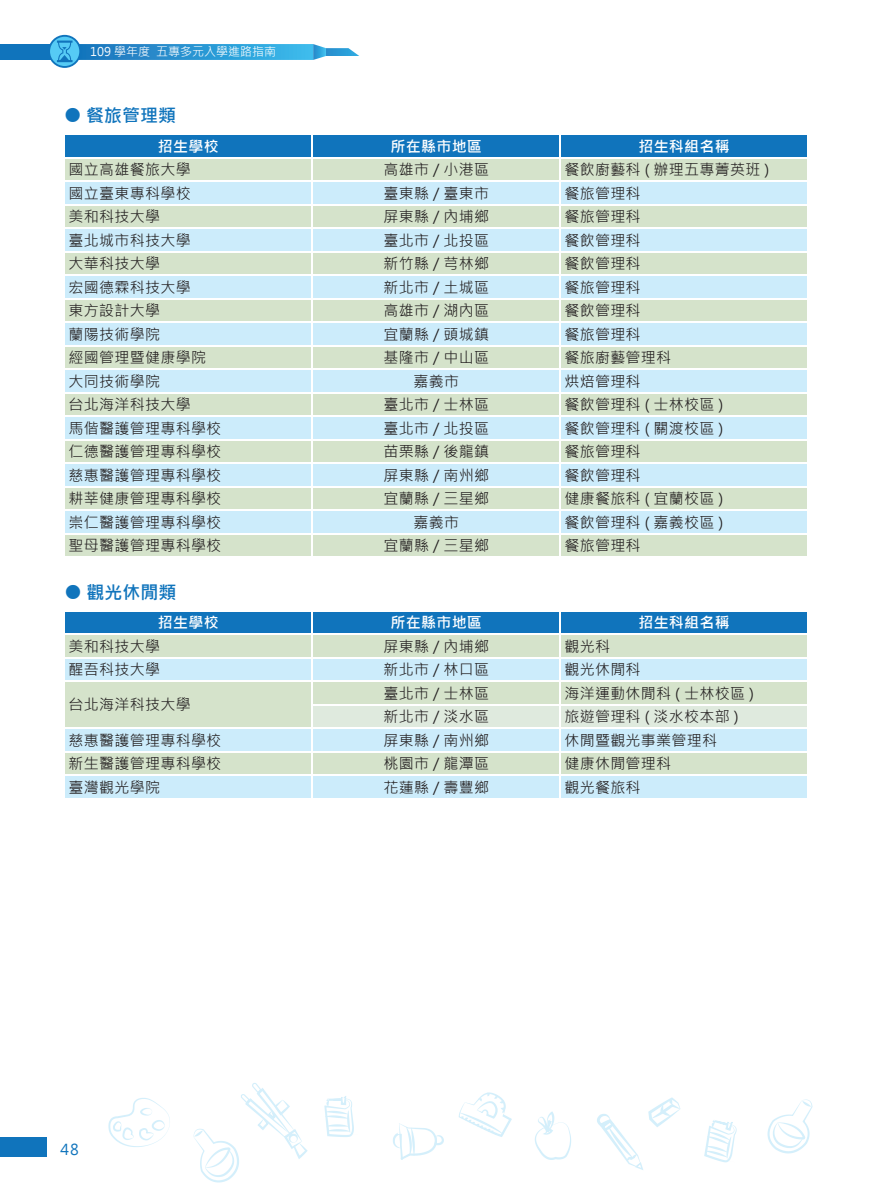
<style>
.page{position:relative;width:893px;height:1191px;background:#fff}
.page>*{position:absolute;margin:0;border:0;box-sizing:border-box;transform-origin:0 0}
.t1{font:700 18px "Microsoft Jheng Hei";color:#1074bc}
.t2{font:15px "Microsoft Jheng Hei";letter-spacing:.02em;color:#231f20}
.t3{font:700 15px "Microsoft Jheng Hei";letter-spacing:.02em;color:#fff}
.t4{font:15px "Microsoft Jheng Hei";color:#1074bc}
.t5{font:12px "Microsoft Jheng Hei";color:#fff}
</style>
<div class="page">
<div style="left:0;top:44px;width:52px;height:16px;background:#1074bc"></div>
<svg style="left:48px;top:35px;width:33px;height:33px"></svg>
<svg style="left:50px;top:37px;width:29px;height:29px"></svg>
<svg style="left:55px;top:41px;width:304px;height:21px"></svg>
<div style="left:0;top:1137px;width:47px;height:20px;background:#1074bc"></div>
<svg style="left:108px;top:1098px;width:62px;height:49px"></svg>
<svg style="left:194px;top:1083px;width:114px;height:99px"></svg>
<svg style="left:324px;top:1096px;width:30px;height:41px"></svg>
<svg style="left:393px;top:1123px;width:51px;height:37px"></svg>
<svg style="left:535px;top:1111px;width:36px;height:49px"></svg>
<svg style="left:459px;top:1092px;width:53px;height:45px"></svg>
<svg style="left:597px;top:1097px;width:83px;height:73px"></svg>
<svg style="left:767px;top:1099px;width:45px;height:54px"></svg>
<svg style="left:704px;top:1120px;width:33px;height:42px"></svg>
<svg style="left:65px;top:135px;width:742px;height:421px;background:#cae3e2"></svg>
<hr style="left:560px;top:533px;width:249px;height:1px;background:#fff">
<svg style="left:65px;top:612px;width:742px;height:186px;background:#bfdcdf"></svg>
<hr style="left:560px;top:727px;width:249px;height:1px;background:#fff">
<p class="t5" style="left:90px;top:44px;width:187px">109 學年度 五專多元入學進路指南</p>
<p class="t1" style="left:64px;top:104px;width:114px">● 餐旅管理類</p>
<p class="t3" style="left:158px;top:137px;width:62px">招生學校</p>
<p class="t3" style="left:390px;top:137px;width:93px">所在縣市地區</p>
<p class="t3" style="left:638px;top:137px;width:93px">招生科組名稱</p>
<p class="t2" style="left:69px;top:160px;width:124px">國立高雄餐旅大學</p>
<p class="t2" style="left:383px;top:160px;width:107px">高雄市 / 小港區</p>
<p class="t2" style="left:564px;top:160px;width:206px">餐飲廚藝科 ( 辦理五專菁英班 )</p>
<p class="t2" style="left:69px;top:184px;width:124px">國立臺東專科學校</p>
<p class="t2" style="left:383px;top:184px;width:107px">臺東縣 / 臺東市</p>
<p class="t2" style="left:564px;top:184px;width:78px">餐旅管理科</p>
<p class="t2" style="left:69px;top:207px;width:93px">美和科技大學</p>
<p class="t2" style="left:383px;top:207px;width:107px">屏東縣 / 內埔鄉</p>
<p class="t2" style="left:564px;top:207px;width:78px">餐旅管理科</p>
<p class="t2" style="left:69px;top:231px;width:124px">臺北城市科技大學</p>
<p class="t2" style="left:383px;top:231px;width:107px">臺北市 / 北投區</p>
<p class="t2" style="left:564px;top:231px;width:78px">餐飲管理科</p>
<p class="t2" style="left:69px;top:254px;width:93px">大華科技大學</p>
<p class="t2" style="left:383px;top:254px;width:107px">新竹縣 / 芎林鄉</p>
<p class="t2" style="left:564px;top:254px;width:78px">餐飲管理科</p>
<p class="t2" style="left:69px;top:278px;width:124px">宏國德霖科技大學</p>
<p class="t2" style="left:383px;top:278px;width:107px">新北市 / 土城區</p>
<p class="t2" style="left:564px;top:278px;width:78px">餐旅管理科</p>
<p class="t2" style="left:69px;top:301px;width:93px">東方設計大學</p>
<p class="t2" style="left:383px;top:301px;width:107px">高雄市 / 湖內區</p>
<p class="t2" style="left:564px;top:301px;width:78px">餐飲管理科</p>
<p class="t2" style="left:69px;top:325px;width:93px">蘭陽技術學院</p>
<p class="t2" style="left:383px;top:325px;width:107px">宜蘭縣 / 頭城鎮</p>
<p class="t2" style="left:564px;top:325px;width:78px">餐旅管理科</p>
<p class="t2" style="left:69px;top:348px;width:139px">經國管理暨健康學院</p>
<p class="t2" style="left:383px;top:348px;width:107px">基隆市 / 中山區</p>
<p class="t2" style="left:564px;top:348px;width:108px">餐旅廚藝管理科</p>
<p class="t2" style="left:69px;top:372px;width:93px">大同技術學院</p>
<p class="t2" style="left:413px;top:372px;width:47px">嘉義市</p>
<p class="t2" style="left:564px;top:372px;width:78px">烘焙管理科</p>
<p class="t2" style="left:69px;top:395px;width:124px">台北海洋科技大學</p>
<p class="t2" style="left:383px;top:395px;width:107px">臺北市 / 士林區</p>
<p class="t2" style="left:564px;top:395px;width:160px">餐飲管理科 ( 士林校區 )</p>
<p class="t2" style="left:69px;top:419px;width:154px">馬偕醫護管理專科學校</p>
<p class="t2" style="left:383px;top:419px;width:107px">臺北市 / 北投區</p>
<p class="t2" style="left:564px;top:419px;width:160px">餐飲管理科 ( 關渡校區 )</p>
<p class="t2" style="left:69px;top:442px;width:154px">仁德醫護管理專科學校</p>
<p class="t2" style="left:383px;top:442px;width:107px">苗栗縣 / 後龍鎮</p>
<p class="t2" style="left:564px;top:442px;width:78px">餐旅管理科</p>
<p class="t2" style="left:69px;top:466px;width:154px">慈惠醫護管理專科學校</p>
<p class="t2" style="left:383px;top:466px;width:107px">屏東縣 / 南州鄉</p>
<p class="t2" style="left:564px;top:466px;width:78px">餐飲管理科</p>
<p class="t2" style="left:69px;top:489px;width:154px">耕莘健康管理專科學校</p>
<p class="t2" style="left:383px;top:489px;width:107px">宜蘭縣 / 三星鄉</p>
<p class="t2" style="left:564px;top:489px;width:160px">健康餐旅科 ( 宜蘭校區 )</p>
<p class="t2" style="left:69px;top:513px;width:154px">崇仁醫護管理專科學校</p>
<p class="t2" style="left:413px;top:513px;width:47px">嘉義市</p>
<p class="t2" style="left:564px;top:513px;width:160px">餐飲管理科 ( 嘉義校區 )</p>
<p class="t2" style="left:69px;top:536px;width:154px">聖母醫護管理專科學校</p>
<p class="t2" style="left:383px;top:536px;width:107px">宜蘭縣 / 三星鄉</p>
<p class="t2" style="left:564px;top:536px;width:78px">餐旅管理科</p>
<p class="t1" style="left:64px;top:581px;width:114px">● 觀光休閒類</p>
<p class="t3" style="left:158px;top:613px;width:62px">招生學校</p>
<p class="t3" style="left:390px;top:613px;width:93px">所在縣市地區</p>
<p class="t3" style="left:638px;top:613px;width:93px">招生科組名稱</p>
<p class="t2" style="left:69px;top:636px;width:93px">美和科技大學</p>
<p class="t2" style="left:383px;top:636px;width:107px">屏東縣 / 內埔鄉</p>
<p class="t2" style="left:564px;top:636px;width:47px">觀光科</p>
<p class="t2" style="left:69px;top:660px;width:93px">醒吾科技大學</p>
<p class="t2" style="left:383px;top:660px;width:107px">新北市 / 林口區</p>
<p class="t2" style="left:564px;top:660px;width:78px">觀光休閒科</p>
<p class="t2" style="left:69px;top:695px;width:124px">台北海洋科技大學</p>
<p class="t2" style="left:383px;top:684px;width:107px">臺北市 / 士林區</p>
<p class="t2" style="left:564px;top:684px;width:191px">海洋運動休閒科 ( 士林校區 )</p>
<p class="t2" style="left:383px;top:707px;width:107px">新北市 / 淡水區</p>
<p class="t2" style="left:564px;top:707px;width:176px">旅遊管理科 ( 淡水校本部 )</p>
<p class="t2" style="left:69px;top:731px;width:154px">慈惠醫護管理專科學校</p>
<p class="t2" style="left:383px;top:731px;width:107px">屏東縣 / 南州鄉</p>
<p class="t2" style="left:564px;top:731px;width:154px">休閒暨觀光事業管理科</p>
<p class="t2" style="left:69px;top:754px;width:154px">新生醫護管理專科學校</p>
<p class="t2" style="left:383px;top:754px;width:107px">桃園市 / 龍潭區</p>
<p class="t2" style="left:564px;top:754px;width:108px">健康休閒管理科</p>
<p class="t2" style="left:69px;top:778px;width:93px">臺灣觀光學院</p>
<p class="t2" style="left:383px;top:778px;width:107px">花蓮縣 / 壽豐鄉</p>
<p class="t2" style="left:564px;top:778px;width:78px">觀光餐旅科</p>
<p class="t4" style="left:61px;top:1139px;width:20px">48</p>
</div>
